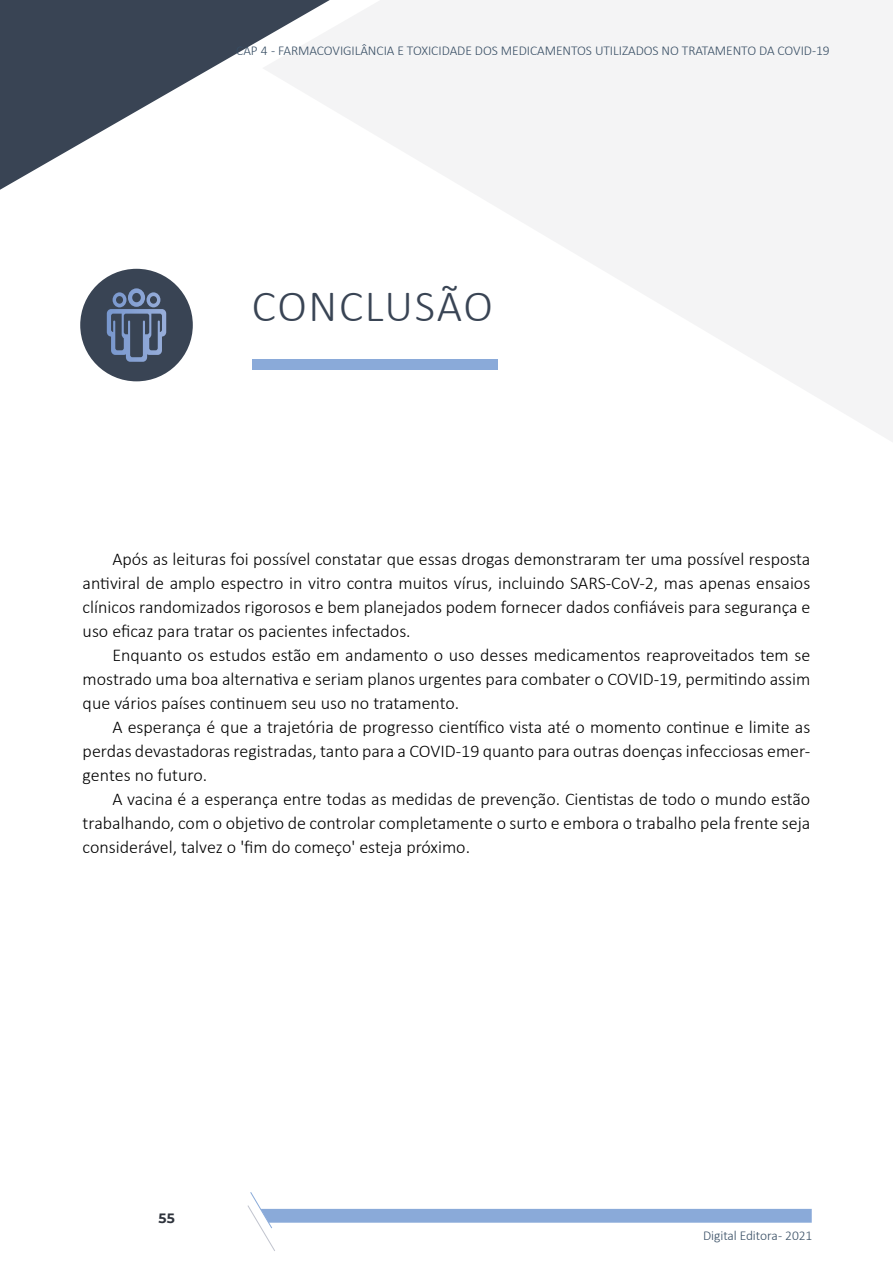
<style>
.page{position:relative;width:893px;height:1263px;background:#fff}
.page>*{position:absolute;margin:0;border:0;box-sizing:border-box;transform-origin:0 0}
.t1{font:300 45px "Calibri";letter-spacing:.035em;color:#394454}
.t2{font:300 18px/24px "Calibri";color:#000;text-align:justify}
.t3{font:300 13.5px "Calibri";letter-spacing:-.005em;color:#384e64}
.t4{font:700 13.5px "Montserrat";color:#2e333c}
</style>
<div class="page">
<div style="left:79px;top:267px;width:115px;height:116px;background:#394454;border-radius:50%"></div>
<div style="left:77px;top:266px;width:119px;height:118px;border:3px solid #fff;border-radius:50%"></div>
<svg style="left:107px;top:288px;width:59px;height:74px"></svg>
<svg style="left:330px;top:0;width:563px;height:442px;fill:#f4f4f5"></svg>
<svg style="left:0;top:0;width:330px;height:190px;fill:#394454"></svg>
<div style="left:252px;top:359px;width:245px;height:11px;background:#8aaad9"></div>
<svg style="left:247px;top:1192px;width:565px;height:59px"></svg>
<p class="t3" style="left:236px;top:42px;width:595px">CAP 4 - FARMACOVIGILÂNCIA E TOXICIDADE DOS MEDICAMENTOS UTILIZADOS NO TRATAMENTO DA COVID-19</p>
<h1 class="t1" style="left:252px;top:279px;width:242px">CONCLUSÃO</h1>
<p class="t2" style="left:83px;top:547px;width:729px;text-indent:30px">Após as leituras foi possível constatar que essas drogas demonstraram ter uma possível resposta antiviral de amplo espectro in vitro contra muitos vírus, incluindo SARS-CoV-2, mas apenas ensaios clínicos randomizados rigorosos e bem planejados podem fornecer dados confiáveis para segurança e uso eficaz para tratar os pacientes infectados.</p>
<p class="t2" style="left:83px;top:643px;width:729px;text-indent:30px">Enquanto os estudos estão em andamento o uso desses medicamentos reaproveitados tem se mostrado uma boa alternativa e seriam planos urgentes para combater o COVID-19, permitindo assim que vários países continuem seu uso no tratamento.</p>
<p class="t2" style="left:83px;top:715px;width:729px;text-indent:30px">A esperança é que a trajetória de progresso científico vista até o momento continue e limite as perdas devastadoras registradas, tanto para a COVID-19 quanto para outras doenças infecciosas emer&shy;gentes no futuro.</p>
<p class="t2" style="left:83px;top:787px;width:729px;text-indent:30px">A vacina é a esperança entre todas as medidas de prevenção. Cientistas de todo o mundo estão trabalhando, com o objetivo de controlar completamente o surto e embora o trabalho pela frente seja considerável, talvez o 'fim do começo' esteja próximo.</p>
<p class="t4" style="left:159px;top:1208px;width:18px">55</p>
<p class="t3" style="left:703px;top:1227px;width:111px">Digital Editora - 2021</p>
</div>
